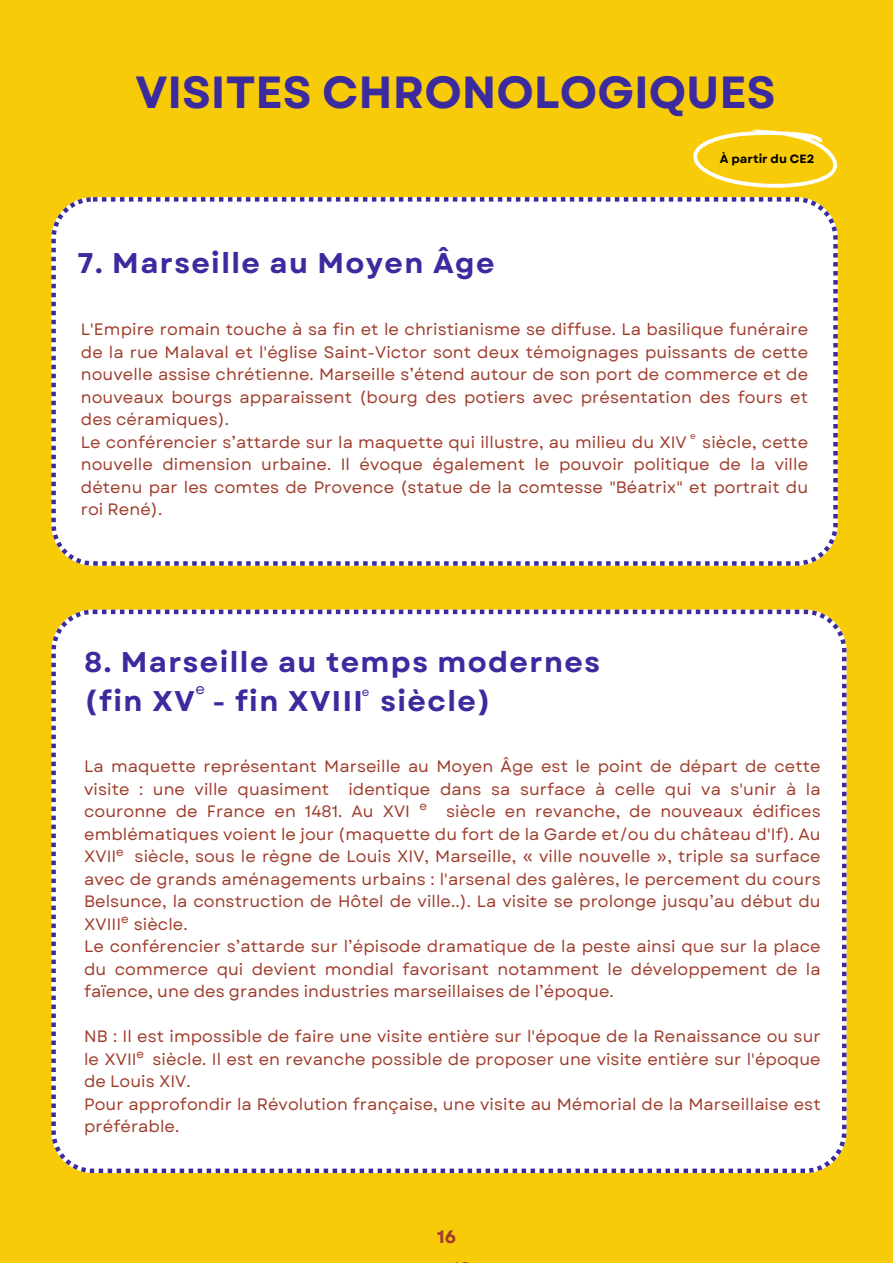
<style>
.page{position:relative;width:893px;height:1264px;background:#fff}
.page>*{position:absolute;margin:0;border:0;box-sizing:border-box;transform-origin:0 0}
.t1{font:700 45px "Garet";color:#3b2b9f}
.t2{font:700 28.5px "Garet";letter-spacing:.05em;color:#3b2b9f}
.t3{font:700 18px "Garet";color:#9f3c2b}
.t4{font:16.5px/22.5px "Garet";letter-spacing:.005em;color:#9f3c2b;text-align:justify}
.t5{font:15px "Garet";color:#3b2b9f}
.t6{font:700 12px "Garet";color:#000}
.t7{font:12px "Garet";color:#9f3c2b}
.t8{font:12px "Garet";color:#3b2b9f}
.t9{font:9px "Garet";color:#9f3c2b}
</style>
<div class="page">
<div style="left:0;top:0;width:892px;height:1262px;background:#f8cb08"></div>
<div style="left:51px;top:197px;width:786px;height:368px;background:#fff"></div>
<div style="left:51px;top:609px;width:795px;height:563px;background:#fff"></div>
<svg style="left:693px;top:129px;width:144px;height:59px"></svg>
<p class="t1" style="left:135px;top:59px;width:641px">VISITES CHRONOLOGIQUES</p>
<p class="t2" style="left:78px;top:243px;width:418px">7. Marseille au Moyen Âge</p>
<p class="t6" style="left:720px;top:150px;width:96px">À partir du CE2</p>
<p class="t4" style="left:81px;top:318px;width:728px">L'Empire romain touche à sa fin et le christianisme se diffuse. La basilique funéraire de la rue Malaval et l'église Saint-Victor sont deux témoignages puissants de cette nouvelle assise chrétienne. Marseille s’étend autour de son port de commerce et de nouveaux bourgs apparaissent (bourg des potiers avec présentation des fours et des céramiques).</p>
<p class="t4" style="left:81px;top:431px;width:728px">Le conférencier s’attarde sur la maquette qui illustre, au milieu du XIV siècle, cette nouvelle dimension urbaine. Il évoque également le pouvoir politique de la ville détenu par les comtes de Provence (statue de la comtesse "Béatrix" et portrait du roi René).</p>
<p class="t9" style="left:690px;top:429px;width:7px">e</p>
<p class="t2" style="left:85px;top:641px;width:516px">8. Marseille au temps modernes</p>
<p class="t2" style="left:85px;top:680px;width:407px">(fin XV - fin XVIII siècle)</p>
<p class="t5" style="left:195px;top:678px;width:11px">e</p>
<p class="t8" style="left:362px;top:683px;width:9px">e</p>
<p class="t4" style="left:84px;top:755px;width:738px">La maquette représentant Marseille au Moyen Âge est le point de départ de cette visite : une ville quasiment identique dans sa surface à celle qui va s'unir à la couronne de France en 1481. Au XVI</p>
<p class="t7" style="left:419px;top:797px;width:9px">e</p>
<p class="t4" style="left:84px;top:800px;width:738px;text-indent:362px">siècle en revanche, de nouveaux édifices emblématiques voient le jour (maquette du fort de la Garde et/ou du château d'If). Au XVII siècle, sous le règne de Louis XIV, Marseille, « ville nouvelle », triple sa surface avec de grands aménagements urbains : l'arsenal des galères, le percement du cours Belsunce, la construction de Hôtel de ville..). La visite se prolonge jusqu’au début du XVIII siècle.</p>
<p class="t4" style="left:84px;top:935px;width:738px">Le conférencier s’attarde sur l’épisode dramatique de la peste ainsi que sur la place du commerce qui devient mondial favorisant notamment le développement de la faïence, une des grandes industries marseillaises de l’époque.</p>
<p class="t4" style="left:84px;top:1025px;width:738px">NB : Il est impossible de faire une visite entière sur l'époque de la Renaissance ou sur le XVII siècle. Il est en revanche possible de proposer une visite entière sur l'époque de Louis XIV.</p>
<p class="t4" style="left:84px;top:1092px;width:738px">Pour approfondir la Révolution française, une visite au Mémorial de la Marseillaise est préférable.</p>
<p class="t7" style="left:116px;top:843px;width:9px">e</p>
<p class="t7" style="left:121px;top:909px;width:9px">e</p>
<p class="t7" style="left:136px;top:1044px;width:9px">e</p>
<p class="t3" style="left:437px;top:1223px;width:21px">16</p>
</div>
